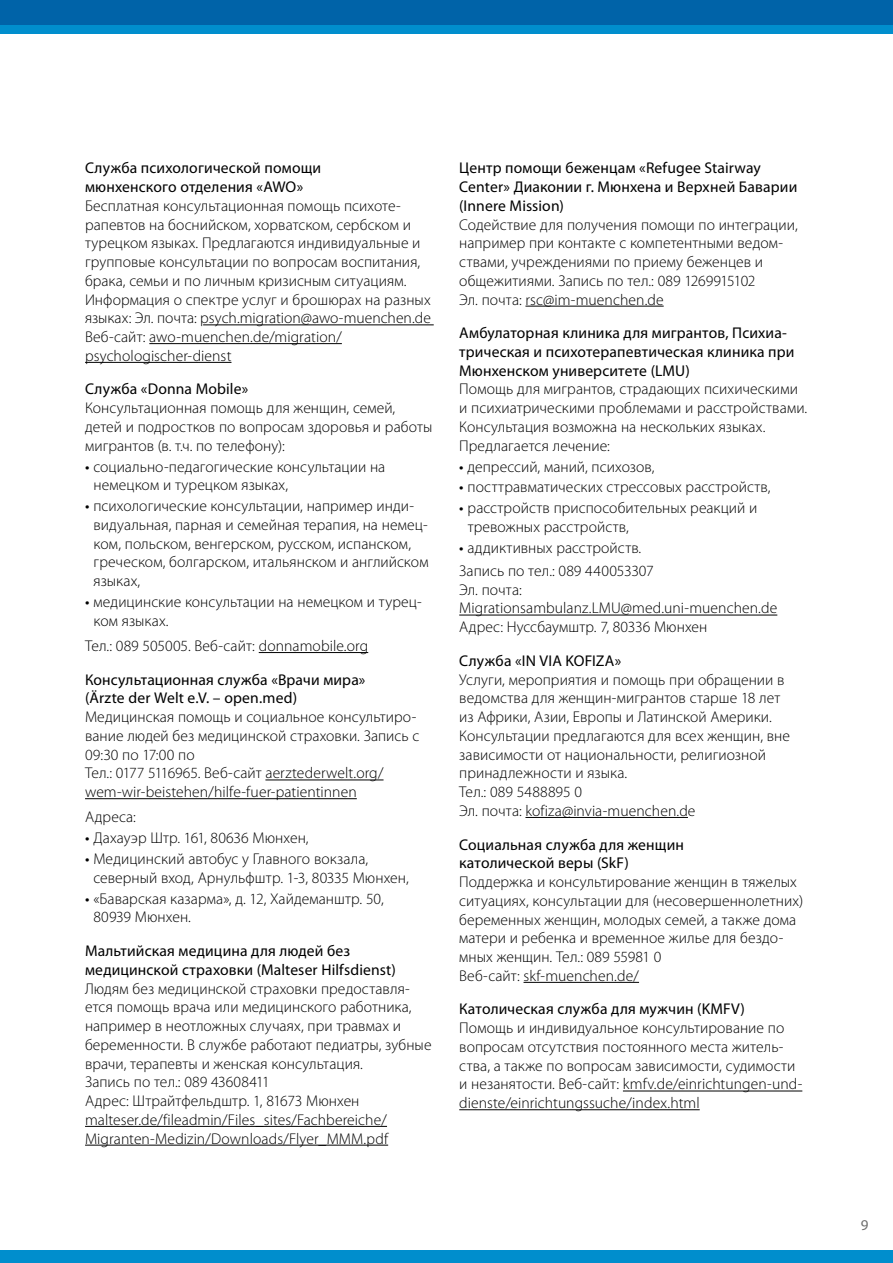
<style>
.page{position:relative;width:893px;height:1263px;background:#fff}
.page>*{position:absolute;margin:0;border:0;box-sizing:border-box;transform-origin:0 0}
.t1{font:300 15.6px/18.8px "Myriad Pro";letter-spacing:.005em;color:#000}
.t2{font:15.6px/18.8px "Myriad Pro";letter-spacing:.01em;color:#000}
.t3{font:15px "Myriad Pro";color:#6f6f6e}
.s1{font-weight:400}
</style>
<div class="page">
<div style="left:0;top:0;width:893px;height:26px;background:#0063a8"></div>
<div style="left:0;top:1250px;width:893px;height:13px;background:#008ecd"></div>
<div style="left:0;top:26px;width:893px;height:8px;background:#008ecd"></div>
<hr style="left:203px;top:324px;width:231px;height:1px;background:#000">
<hr style="left:149px;top:343px;width:193px;height:1px;background:#000">
<hr style="left:85px;top:362px;width:146px;height:1px;background:#000">
<hr style="left:259px;top:652px;width:109px;height:1px;background:#000">
<hr style="left:265px;top:779px;width:119px;height:1px;background:#000">
<hr style="left:85px;top:798px;width:272px;height:1px;background:#000">
<hr style="left:85px;top:1126px;width:302px;height:1px;background:#000">
<hr style="left:85px;top:1145px;width:303px;height:1px;background:#000">
<hr style="left:525px;top:306px;width:139px;height:1px;background:#000">
<hr style="left:459px;top:615px;width:318px;height:1px;background:#000">
<hr style="left:525px;top:817px;width:163px;height:1px;background:#000">
<hr style="left:523px;top:982px;width:116px;height:1px;background:#000">
<hr style="left:623px;top:1090px;width:179px;height:1px;background:#000">
<hr style="left:459px;top:1109px;width:241px;height:1px;background:#000">
<p class="t2" style="left:85px;top:159px;width:238px">Служба психологической помощи мюнхенского отделения «AWO»</p>
<p class="t1" style="left:85px;top:196px;width:347px">Бесплатная консультационная помощь психоте&shy;рапевтов на боснийском, хорватском, сербском и турецком языках. Предлагаются индивидуальные и групповые консультации по вопросам воспитания, брака, семьи и по личным кризисным ситуациям.<br>Информация о спектре услуг и брошюрах на разных языках: Эл. почта: psych.migration@awo-muenchen.de Веб-сайт: awo-muenchen.de/migration/ psychologischer-dienst</p>
<p class="t2" style="left:85px;top:380px;width:165px">Служба «Donna Mobile»</p>
<p class="t1" style="left:85px;top:399px;width:349px">Консультационная помощь для женщин, семей, детей и подростков по вопросам здоровья и работы мигрантов (в. т.ч. по телефону):</p>
<p class="t1" style="left:94px;top:457px;width:293px;text-indent:-9px"><span class="s1">•</span> социально-педагогические консультации на немецком и турецком языках,</p>
<p class="t1" style="left:94px;top:497px;width:336px;text-indent:-9px"><span class="s1">•</span> психологические консультации, например инди&shy;видуальная, парная и семейная терапия, на немец&shy;ком, польском, венгерском, русском, испанском, греческом, болгарском, итальянском и английском языках,</p>
<p class="t1" style="left:94px;top:593px;width:330px;text-indent:-9px"><span class="s1">•</span> медицинские консультации на немецком и турец&shy;ком языках.</p>
<p class="t1" style="left:85px;top:637px;width:285px">Тел.: 089 505005. Веб-сайт: donnamobile.org</p>
<p class="t2" style="left:85px;top:670px;width:282px">Консультационная служба «Врачи мира» (Ärzte der Welt e.V. – open.med)</p>
<p class="t1" style="left:85px;top:708px;width:336px">Медицинская помощь и социальное консультиро&shy;вание людей без медицинской страховки. Запись с 09:30 по 17:00 по<br>Тел.: 0177 5116965. Веб-сайт aerztederwelt.org/ wem-wir-beistehen/hilfe-fuer-patientinnen</p>
<p class="t1" style="left:85px;top:808px;width:52px">Адреса:</p>
<p class="t1" style="left:85px;top:829px;width:225px"><span class="s1">•</span> Дахауэр Штр. 161, 80636 Мюнхен,</p>
<p class="t1" style="left:94px;top:850px;width:317px;text-indent:-9px"><span class="s1">•</span> Медицинский автобус у Главного вокзала, северный вход, Арнульфштр. 1-3, 80335 Мюнхен,</p>
<p class="t1" style="left:94px;top:889px;width:292px;text-indent:-9px"><span class="s1">•</span> «Баварская казарма», д. 12, Хайдеманштр. 50,<br>80939 Мюнхен.</p>
<p class="t2" style="left:85px;top:942px;width:312px">Мальтийская медицина для людей без медицинской страховки (Malteser Hilfsdienst)</p>
<p class="t1" style="left:85px;top:979px;width:348px">Людям без медицинской страховки предоставля&shy;ется помощь врача или медицинского работника, например в неотложных случаях, при травмах и беременности. В службе работают педиатры, зубные врачи, терапевты и женская консультация.<br>Запись по тел.: 089 43608411<br>Адрес: Штрайтфельдштр. 1, 81673 Мюнхен malteser.de/fileadmin/Files_sites/Fachbereiche/ Migranten-Medizin/Downloads/Flyer_MMM.pdf</p>
<p class="t2" style="left:459px;top:159px;width:340px">Центр помощи беженцам «Refugee Stairway<br>Center» Диаконии г. Мюнхена и Верхней Баварии (Innere Mission)</p>
<p class="t1" style="left:459px;top:215px;width:340px">Содействие для получения помощи по интеграции, например при контакте с компетентными ведом&shy;ствами, учреждениями по приему беженцев и общежитиями. Запись по тел.: 089 1269915102<br>Эл. почта: rsc@im-muenchen.de</p>
<p class="t2" style="left:459px;top:324px;width:337px">Амбулаторная клиника для мигрантов, Психиа&shy;трическая и психотерапевтическая клиника при<br>Мюнхенском университете (LMU)</p>
<p class="t1" style="left:459px;top:380px;width:349px">Помощь для мигрантов, страдающих психическими и психиатрическими проблемами и расстройствами.<br>Консультация возможна на нескольких языках.<br>Предлагается лечение:</p>
<p class="t1" style="left:459px;top:457px;width:197px"><span class="s1">•</span> депрессий, маний, психозов,</p>
<p class="t1" style="left:459px;top:478px;width:313px"><span class="s1">•</span> посттравматических стрессовых расстройств,</p>
<p class="t1" style="left:468px;top:499px;width:291px;text-indent:-9px"><span class="s1">•</span> расстройств приспособительных реакций и тревожных расстройств,</p>
<p class="t1" style="left:459px;top:536px;width:196px;line-height:23px"><span class="s1">•</span> аддиктивных расстройств.<br>Запись по тел.: 089 440053307</p>
<p class="t1" style="left:459px;top:580px;width:320px">Эл. почта:<br>Migrationsambulanz.LMU@med.uni-muenchen.de<br>Адрес: Нуссбаумштр. 7, 80336 Мюнхен</p>
<p class="t2" style="left:459px;top:651px;width:164px">Служба «IN VIA KOFIZA»</p>
<p class="t1" style="left:459px;top:670px;width:332px">Услуги, мероприятия и помощь при обращении в ведомства для женщин-мигрантов старше 18 лет из Африки, Азии, Европы и Латинской Америки.<br>Консультации предлагаются для всех женщин, вне зависимости от национальности, религиозной принадлежности и языка.<br>Тел.: 089 5488895 0<br>Эл. почта: kofiza@invia-muenchen.de</p>
<p class="t2" style="left:459px;top:835px;width:226px">Социальная служба для женщин католической веры (SkF)</p>
<p class="t1" style="left:459px;top:873px;width:345px">Поддержка и консультирование женщин в тяжелых ситуациях, консультации для (несовершеннолетних) беременных женщин, молодых семей, а также дома матери и ребенка и временное жилье для бездо&shy;мных женщин. Тел.: 089 55981 0<br>Веб-сайт: skf-muenchen.de/</p>
<p class="t2" style="left:459px;top:1000px;width:287px">Католическая служба для мужчин (KMFV)</p>
<p class="t1" style="left:459px;top:1019px;width:345px">Помощь и индивидуальное консультирование по вопросам отсутствия постоянного места житель&shy;ства, а также по вопросам зависимости, судимости и незанятости. Веб-сайт: kmfv.de/einrichtungen-und&shy;dienste/einrichtungssuche/index.html</p>
<p class="t3" style="left:861px;top:1216px;width:9px">9</p>
</div>
